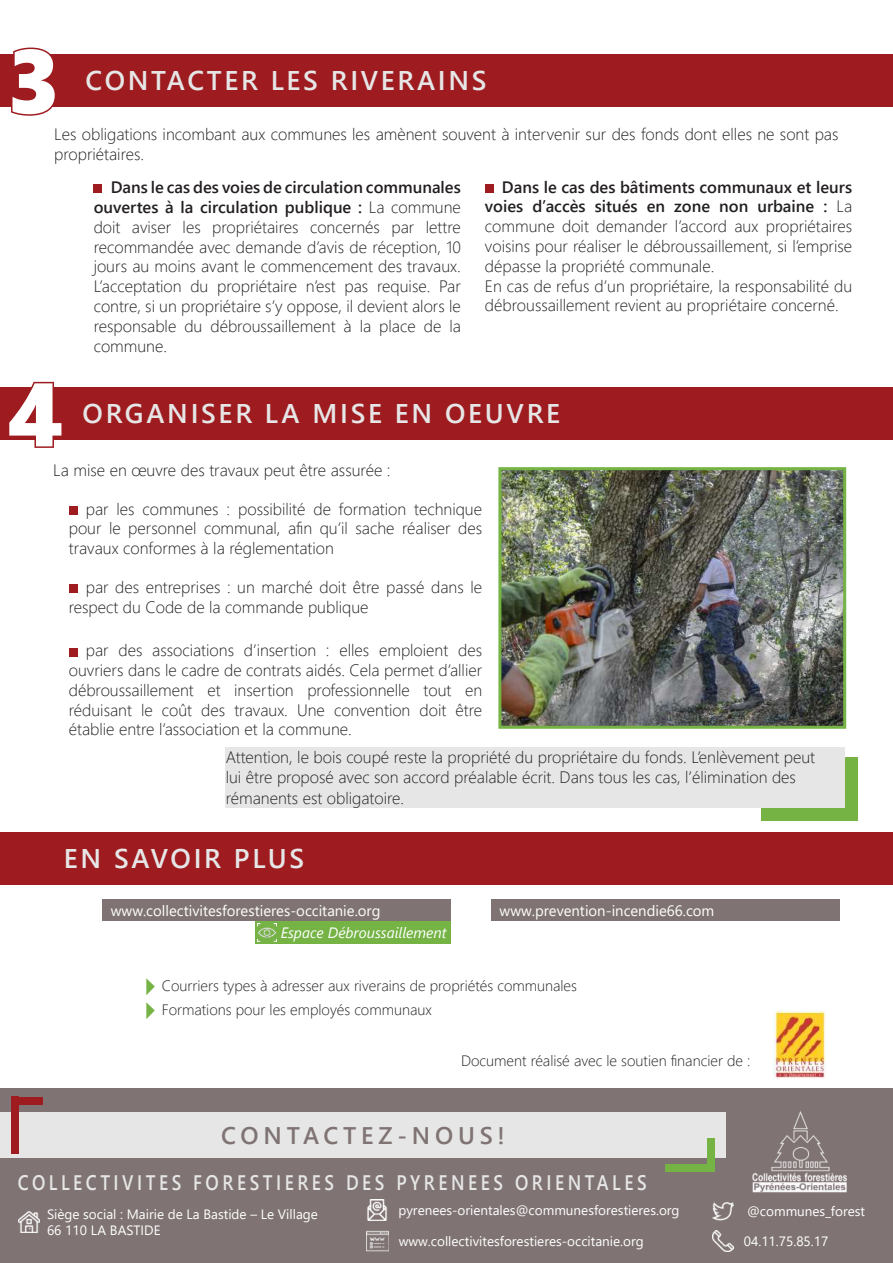
<style>
.page{position:relative;width:893px;height:1263px;background:#fff}
.page>*{position:absolute;margin:0;border:0;box-sizing:border-box;transform-origin:0 0}
.t1{font:90px "Segoe UI Black";color:#fff}
.t2{font:600 27px "Segoe UI";letter-spacing:.1em;color:#e6e6e6}
.t3{font:600 24px "Segoe UI";letter-spacing:.2em;color:#7f7373}
.t4{font:600 21px "Segoe UI";letter-spacing:.2em;color:#e6e6e6;scale:.84 1}
.t5{font:300 16.5px/19.8px "Segoe UI";color:#231f20}
.t6{font:300 15px/24px "Segoe UI";color:#231f20}
.t7{font:15px "Segoe UI";color:#fff}
.t8{font:italic 15px "Segoe UI";color:#fff}
.t9{font:13.5px "Segoe UI";color:#fff}
.s1{font-weight:600}
</style>
<div class="page">
<div style="left:0;top:54px;width:893px;height:53px;background:#9e1c20"></div>
<div style="left:0;top:832px;width:893px;height:52px;background:#9e1c20"></div>
<div style="left:94px;top:185px;width:8px;height:8px;background:#9e1c20"></div>
<div style="left:485px;top:184px;width:8px;height:9px;background:#9e1c20"></div>
<div style="left:0;top:387px;width:893px;height:53px;background:#9e1c20"></div>
<div style="left:69px;top:506px;width:8px;height:9px;background:#9e1c20"></div>
<div style="left:69px;top:585px;width:8px;height:8px;background:#9e1c20"></div>
<div style="left:69px;top:648px;width:8px;height:8px;background:#9e1c20"></div>
<div style="left:226px;top:747px;width:619px;height:61px;background:#e6e6e6"></div>
<img style="left:502px;top:471px;width:340px;height:254px">
<div style="left:498px;top:467px;width:348px;height:262px;border:3px solid #74b344"></div>
<svg style="left:11px;top:47px;width:42px;height:69px"></svg>
<svg style="left:31px;top:381px;width:23px;height:67px"></svg>
<div style="left:102px;top:899px;width:349px;height:22px;background:#7f7373"></div>
<div style="left:845px;top:757px;width:13px;height:64px;background:#74b344"></div>
<div style="left:761px;top:808px;width:85px;height:13px;background:#74b344"></div>
<svg style="left:146px;top:978px;width:9px;height:17px"></svg>
<svg style="left:146px;top:1002px;width:9px;height:17px"></svg>
<div style="left:0;top:1088px;width:893px;height:175px;background:#7f7373"></div>
<div style="left:0;top:1112px;width:726px;height:46px;background:#e6e6e6"></div>
<div style="left:665px;top:1164px;width:50px;height:8px;background:#74b344"></div>
<div style="left:707px;top:1138px;width:8px;height:34px;background:#74b344"></div>
<div style="left:19px;top:1096px;width:24px;height:8px;background:#9e1c20"></div>
<div style="left:11px;top:1096px;width:8px;height:58px;background:#9e1c20"></div>
<img style="left:753px;top:1111px;width:93px;height:82px">
<div style="left:255px;top:921px;width:196px;height:23px;background:#74b344"></div>
<img style="left:258px;top:923px;width:18px;height:18px">
<img style="left:18px;top:1211px;width:22px;height:22px">
<img style="left:712px;top:1230px;width:21px;height:22px">
<img style="left:367px;top:1199px;width:20px;height:21px">
<img style="left:712px;top:1202px;width:21px;height:19px">
<img style="left:367px;top:1230px;width:21px;height:22px">
<div style="left:491px;top:899px;width:349px;height:22px;background:#7f7373"></div>
<img style="left:773px;top:1011px;width:54px;height:67px">
<h1 class="t1" style="left:7px;top:16px;width:55px">3</h1>
<h2 class="t2" style="left:86px;top:55px;width:403px">CONTACTER LES RIVERAINS</h2>
<p class="t5" style="left:54px;top:123px;width:786px">Les obligations incombant aux communes les amènent souvent à intervenir sur des fonds dont elles ne sont pas propriétaires.</p>
<p class="t5" style="left:94px;top:176px;width:369px;text-align:justify;text-indent:17px"><span class="s1">Dans le cas des voies de circulation communales ouvertes à la circulation publique :</span> La commune doit aviser les propriétaires concernés par lettre recommandée avec demande d’avis de réception, 10 jours au moins avant le commencement des travaux.<br>L’acceptation du propriétaire n’est pas requise. Par contre, si un propriétaire s’y oppose, il devient alors le responsable du débroussaillement à la place de la commune.</p>
<p class="t5" style="left:485px;top:175px;width:369px;text-indent:17px"><span class="s1">Dans le cas des bâtiments communaux et leurs voies d’accès situés en zone non urbaine :</span> La commune doit demander l’accord aux propriétaires voisins pour réaliser le débroussaillement, si l’emprise dépasse la propriété communale.<br>En cas de refus d’un propriétaire, la responsabilité du débroussaillement revient au propriétaire concerné.</p>
<h1 class="t1" style="left:7px;top:349px;width:57px">4</h1>
<h2 class="t2" style="left:83px;top:388px;width:479px">ORGANISER LA MISE EN OEUVRE</h2>
<p class="t5" style="left:53px;top:459px;width:339px">La mise en œuvre des travaux peut être assurée :</p>
<p class="t5" style="left:69px;top:497px;width:415px;text-align:justify;text-indent:17px">par les communes : possibilité de formation technique pour le personnel communal, afin qu’il sache réaliser des travaux conformes à la réglementation</p>
<p class="t5" style="left:69px;top:576px;width:415px;text-indent:17px">par des entreprises : un marché doit être passé dans le respect du Code de la commande publique</p>
<p class="t5" style="left:69px;top:639px;width:415px;text-align:justify;text-indent:17px">par des associations d’insertion : elles emploient des ouvriers dans le cadre de contrats aidés. Cela permet d’allier débroussaillement et insertion professionnelle tout en réduisant le coût des travaux. Une convention doit être établie entre l’association et la commune.</p>
<p class="t5" style="left:226px;top:745px;width:591px">Attention, le bois coupé reste la propriété du propriétaire du fonds. L’enlèvement peut lui être proposé avec son accord préalable écrit. Dans tous les cas, l’élimination des</p>
<p class="t5" style="left:226px;top:787px;width:180px">rémanents est obligatoire.</p>
<h2 class="t2" style="left:64px;top:833px;width:242px">EN SAVOIR PLUS</h2>
<p class="t7" style="left:111px;top:896px;width:271px">www.collectivitesforestieres-occitanie.org</p>
<p class="t8" style="left:281px;top:918px;width:167px">Espace Débroussaillement</p>
<p class="t7" style="left:500px;top:896px;width:216px">www.prevention-incendie66.com</p>
<p class="t6" style="left:162px;top:972px;width:417px">Courriers types à adresser aux riverains de propriétés communales<br>Formations pour les employés communaux</p>
<p class="t6" style="left:461px;top:1047px;width:291px">Document réalisé avec le soutien financier de :</p>
<h3 class="t3" style="left:221px;top:1113px;width:285px">CONTACTEZ-NOUS!</h3>
<p class="t4" style="left:18px;top:1163px;width:750px">COLLECTIVITES FORESTIERES DES PYRENEES ORIENTALES</p>
<p class="t9" style="left:47px;top:1201px;width:272px">Siège social : Mairie de La Bastide – Le Village</p>
<p class="t9" style="left:398px;top:1197px;width:283px">pyrenees-orientales@communesforestieres.org</p>
<p class="t9" style="left:47px;top:1217px;width:115px">66 110 LA BASTIDE</p>
<p class="t9" style="left:399px;top:1229px;width:247px">www.collectivitesforestieres-occitanie.org</p>
<p class="t9" style="left:747px;top:1199px;width:120px">@communes_forest</p>
<p class="t9" style="left:744px;top:1229px;width:86px">04.11.75.85.17</p>
</div>
